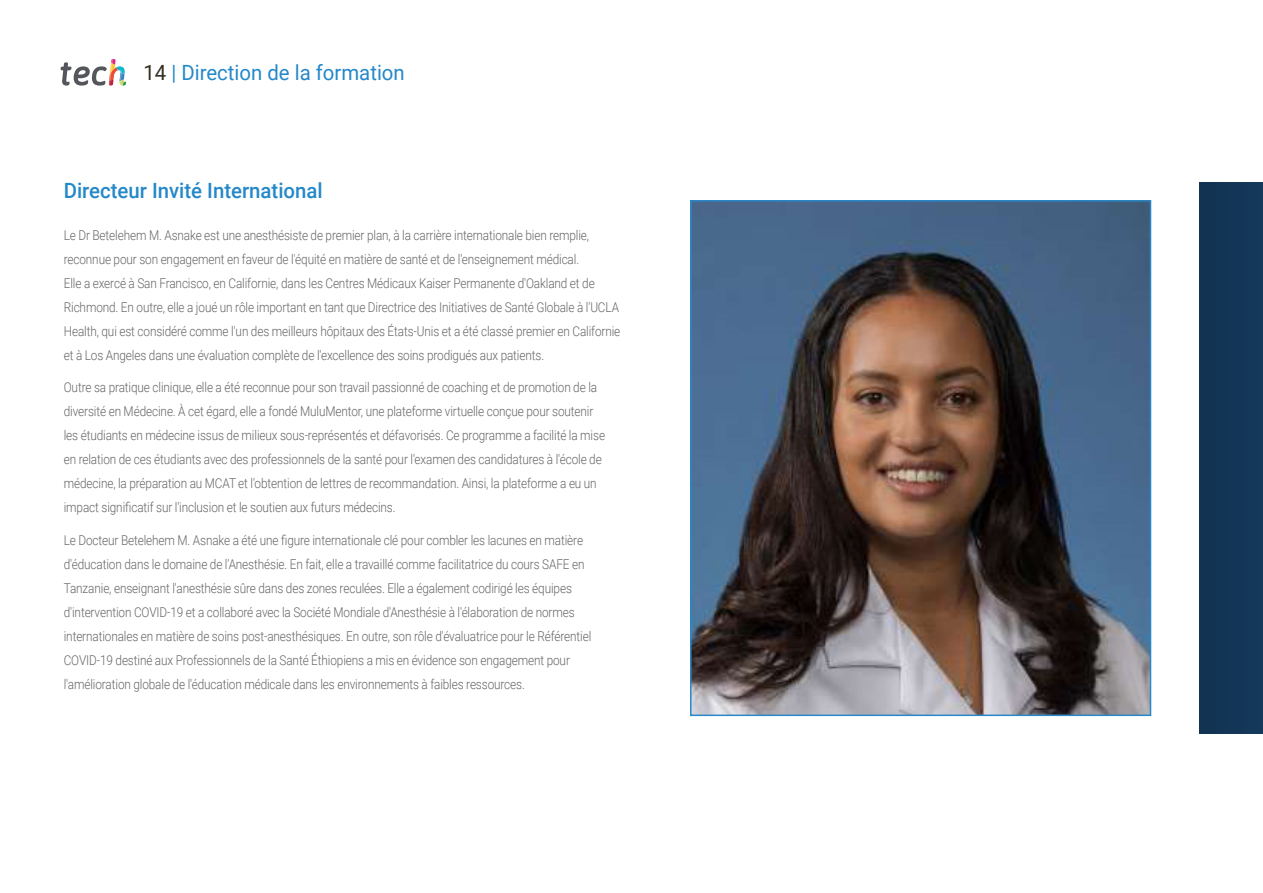
<style>
.page{position:relative;width:1263px;height:893px;background:#fff}
.page>*{position:absolute;margin:0;border:0;box-sizing:border-box;transform-origin:0 0}
.t1{font:500 21px "Roboto";color:#2488c9}
.t2{font:21px "Roboto";color:#2488c9}
.t3{font:300 13.5px/24px "Roboto";letter-spacing:-.01em;color:#656565;scale:.87 1}
.s1{color:#312e20}
</style>
<div class="page">
<img style="left:693px;top:203px;width:455px;height:510px">
<div style="left:690px;top:200px;width:461px;height:516px;border:2px solid #2988c9"></div>
<div style="left:1199px;top:182px;width:64px;height:552px;background:#133556"></div>
<svg style="left:61px;top:59px;width:65px;height:27px"></svg>
<h1 class="t2" style="left:144px;top:57px;width:263px"><span class="s1">14</span> | Direction de la formation</h1>
<h1 class="t1" style="left:64px;top:176px;width:260px">Directeur Invité International</h1>
<p class="t3" style="left:64px;top:222px;width:641px">Le Dr Betelehem M. Asnake est une anesthésiste de premier plan, à la carrière internationale bien remplie, reconnue pour son engagement en faveur de l'équité en matière de santé et de l'enseignement médical.<br>Elle a exercé à San Francisco, en Californie, dans les Centres Médicaux Kaiser Permanente d'Oakland et de Richmond. En outre, elle a joué un rôle important en tant que Directrice des Initiatives de Santé Globale à l'UCLA Health, qui est considéré comme l'un des meilleurs hôpitaux des États-Unis et a été classé premier en Californie et à Los Angeles dans une évaluation complète de l'excellence des soins prodigués aux patients.</p>
<p class="t3" style="left:64px;top:375px;width:624px">Outre sa pratique clinique, elle a été reconnue pour son travail passionné de coaching et de promotion de la diversité en Médecine. À cet égard, elle a fondé MuluMentor, une plateforme virtuelle conçue pour soutenir les étudiants en médecine issus de milieux sous-représentés et défavorisés. Ce programme a facilité la mise en relation de ces étudiants avec des professionnels de la santé pour l'examen des candidatures à l'école de médecine, la préparation au MCAT et l'obtention de lettres de recommandation. Ainsi, la plateforme a eu un impact significatif sur l'inclusion et le soutien aux futurs médecins.</p>
<p class="t3" style="left:64px;top:527px;width:608px">Le Docteur Betelehem M. Asnake a été une figure internationale clé pour combler les lacunes en matière d'éducation dans le domaine de l'Anesthésie. En fait, elle a travaillé comme facilitatrice du cours SAFE en Tanzanie, enseignant l'anesthésie sûre dans des zones reculées. Elle a également codirigé les équipes d'intervention COVID-19 et a collaboré avec la Société Mondiale d'Anesthésie à l'élaboration de normes internationales en matière de soins post-anesthésiques. En outre, son rôle d'évaluatrice pour le Référentiel COVID-19 destiné aux Professionnels de la Santé Éthiopiens a mis en évidence son engagement pour l'amélioration globale de l'éducation médicale dans les environnements à faibles ressources.</p>
</div>
